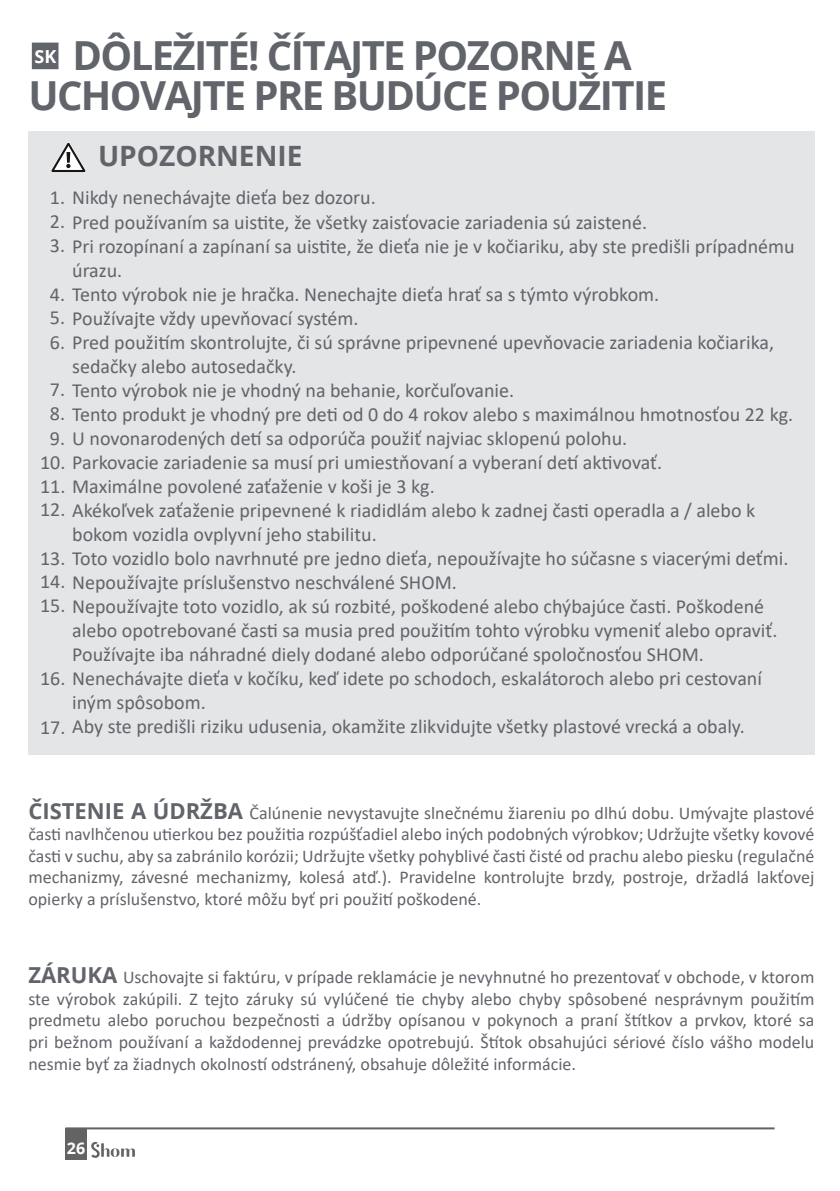
<style>
.page{position:relative;width:840px;height:1191px;background:#fff}
.page>*{position:absolute;margin:0;border:0;box-sizing:border-box;transform-origin:0 0}
.t1{font:700 40px/40px "Open Sans";letter-spacing:-.04em;color:#61646a;text-align:center}
.t2{font:700 28px "Open Sans";color:#61646a}
.t3{font:20px/24px "Calibri";color:#61646a}
.t4{font:18px/21.6px "Calibri";color:#61646a;text-align:justify}
.t5{font:700 18px "Open Sans";color:#fff}
.t6{font:700 16px "Open Sans";color:#fff}
.s1{font-family:"Open Sans";font-weight:700;font-size:22px}
</style>
<div class="page">
<hr style="left:65px;top:1127px;width:709px;height:2px;background:#646363">
<div style="left:65px;top:1128px;width:22px;height:31px;background:#646363"></div>
<svg style="left:91px;top:1142px;width:44px;height:16px"></svg>
<div style="left:28px;top:131px;width:786px;height:623px;background:#e3e5e6"></div>
<svg style="left:51px;top:142px;width:35px;height:30px"></svg>
<div style="left:32px;top:43px;width:26px;height:26px;background:#61646a"></div>
<h1 class="t1" style="left:28px;top:35px;width:640px">DÔLEŽITÉ! ČÍTAJTE POZORNE A<br>UCHOVAJTE PRE BUDÚCE POUŽITIE</h1>
<h2 class="t2" style="left:98px;top:136px;width:206px">UPOZORNENIE</h2>
<p class="t3" style="left:50px;top:185px;width:327px">1. Nikdy nenechávajte dieťa bez dozoru.</p>
<p class="t3" style="left:50px;top:209px;width:598px">2. Pred používaním sa uistite, že všetky zaisťovacie zariadenia sú zaistené.</p>
<p class="t3" style="left:50px;top:233px;width:745px">3. Pri rozopínaní a zapínaní sa uistite, že dieťa nie je v kočiariku, aby ste predišli prípadnému</p>
<p class="t3" style="left:50px;top:281px;width:610px">4. Tento výrobok nie je hračka. Nenechajte dieťa hrať sa s týmto výrobkom.</p>
<p class="t3" style="left:50px;top:305px;width:310px">5. Používajte vždy upevňovací systém.</p>
<p class="t3" style="left:50px;top:329px;width:725px">6. Pred použitím skontrolujte, či sú správne pripevnené upevňovacie zariadenia kočiarika,</p>
<p class="t3" style="left:50px;top:377px;width:465px">7. Tento výrobok nie je vhodný na behanie, korčuľovanie.</p>
<p class="t3" style="left:50px;top:401px;width:744px">8. Tento produkt je vhodný pre deti od 0 do 4 rokov alebo s maximálnou hmotnosťou 22 kg.</p>
<p class="t3" style="left:50px;top:425px;width:578px">9. U novonarodených detí sa odporúča použiť najviac sklopenú polohu.</p>
<p class="t3" style="left:40px;top:449px;width:623px">10. Parkovacie zariadenie sa musí pri umiestňovaní a vyberaní detí aktivovať.</p>
<p class="t3" style="left:40px;top:473px;width:396px">11. Maximálne povolené zaťaženie v koši je 3 kg.</p>
<p class="t3" style="left:40px;top:497px;width:716px">12. Akékoľvek zaťaženie pripevnené k riadidlám alebo k zadnej časti operadla a / alebo k</p>
<p class="t3" style="left:40px;top:545px;width:749px">13. Toto vozidlo bolo navrhnuté pre jedno dieťa, nepoužívajte ho súčasne s viacerými deťmi.</p>
<p class="t3" style="left:40px;top:569px;width:418px">14. Nepoužívajte príslušenstvo neschválené SHOM.</p>
<p class="t3" style="left:40px;top:593px;width:725px">15. Nepoužívajte toto vozidlo, ak sú rozbité, poškodené alebo chýbajúce časti. Poškodené</p>
<p class="t5" style="left:34px;top:44px;width:23px">SK</p>
<p class="t3" style="left:72px;top:257px;width:51px">úrazu.</p>
<p class="t3" style="left:72px;top:353px;width:226px">sedačky alebo autosedačky.</p>
<p class="t3" style="left:72px;top:521px;width:306px">bokom vozidla ovplyvní jeho stabilitu.</p>
<p class="t3" style="left:72px;top:617px;width:706px">alebo opotrebované časti sa musia pred použitím tohto výrobku vymeniť alebo opraviť.<br>Používajte iba náhradné diely dodané alebo odporúčané spoločnosťou SHOM.</p>
<p class="t3" style="left:72px;top:689px;width:135px">iným spôsobom.</p>
<p class="t3" style="left:40px;top:665px;width:723px">16. Nenechávajte dieťa v kočíku, keď idete po schodoch, eskalátoroch alebo pri cestovaní</p>
<p class="t3" style="left:40px;top:713px;width:705px">17. Aby ste predišli riziku udusenia, okamžite zlikvidujte všetky plastové vrecká a obaly.</p>
<p class="t4" style="left:28px;top:801px;width:787px"><span class="s1">ČISTENIE A ÚDRŽBA</span> Čalúnenie nevystavujte slnečnému žiareniu po dlhú dobu. Umývajte plastové časti navlhčenou utierkou bez použitia rozpúšťadiel alebo iných podobných výrobkov; Udržujte všetky kovové časti v suchu, aby sa zabránilo korózii; Udržujte všetky pohyblivé časti čisté od prachu alebo piesku (regulačné mechanizmy, závesné mechanizmy, kolesá atď.). Pravidelne kontrolujte brzdy, postroje, držadlá lakťovej opierky a príslušenstvo, ktoré môžu byť pri použití poškodené.</p>
<p class="t4" style="left:28px;top:966px;width:787px"><span class="s1">ZÁRUKA</span> Uschovajte si faktúru, v prípade reklamácie je nevyhnutné ho prezentovať v obchode, v ktorom ste výrobok zakúpili. Z tejto záruky sú vylúčené tie chyby alebo chyby spôsobené nesprávnym použitím predmetu alebo poruchou bezpečnosti a údržby opísanou v pokynoch a praní štítkov a prvkov, ktoré sa pri bežnom používaní a každodennej prevádzke opotrebujú. Štítok obsahujúci sériové číslo vášho modelu nesmie byť za žiadnych okolností odstránený, obsahuje dôležité informácie.</p>
<p class="t6" style="left:67px;top:1136px;width:20px">26</p>
</div>
